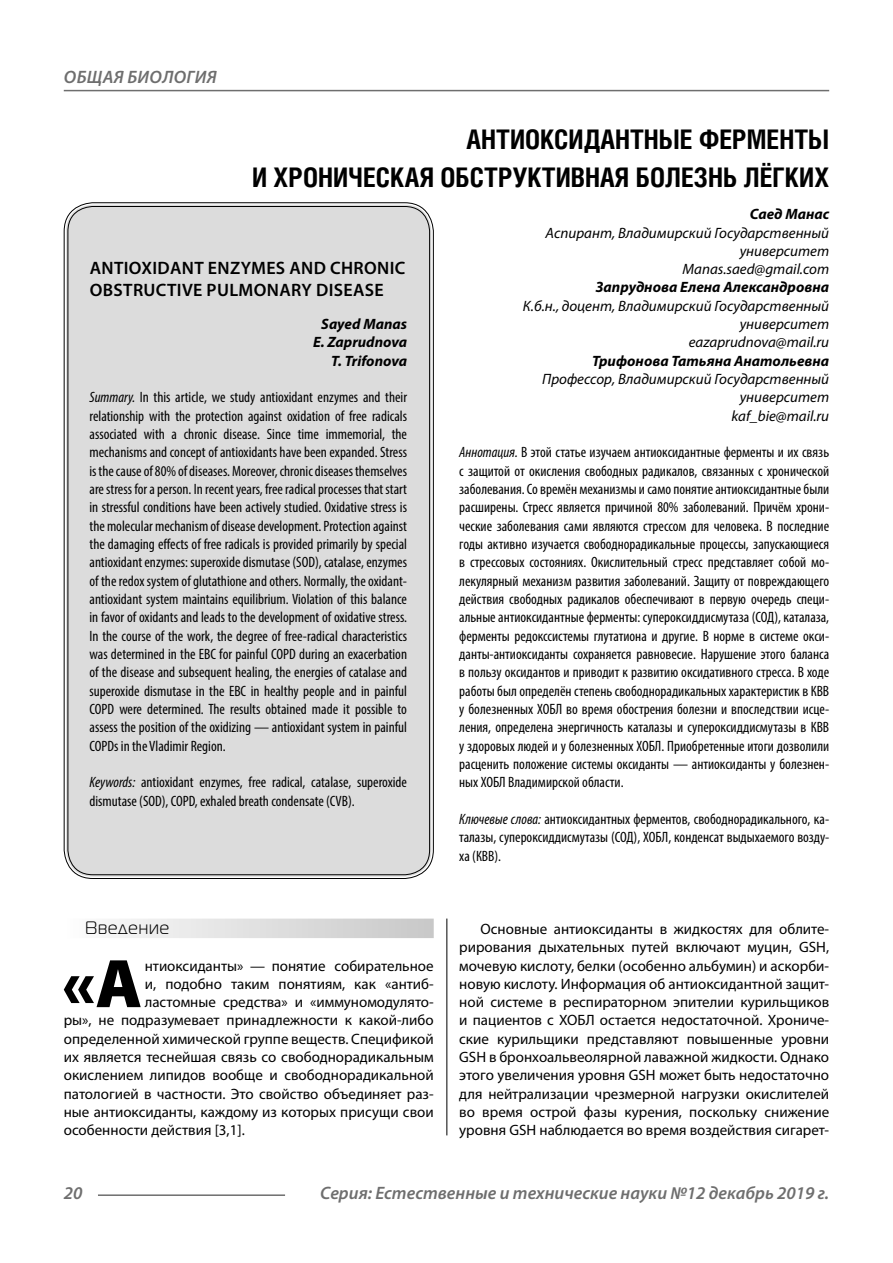
<style>
.page{position:relative;width:893px;height:1263px;background:#fff}
.page>*{position:absolute;margin:0;border:0;box-sizing:border-box;transform-origin:0 0}
.Bukvica{font:900 69.3px "Myriad Pro";color:#000}
.Header{font:700 27px/37.5px "Helios Cond C";color:#000;text-align:right}
.Header-eng{font:600 18px/21.6px "Myriad Pro";letter-spacing:.02em;color:#000}
.t1{font:italic 600 18px "Myriad Pro";color:#6e6e6e}
.t2{font:italic 600 18px "Myriad Pro";letter-spacing:.02em;color:#6e6e6e}
.Subheader{font:18px "Magistral C";letter-spacing:.05em;color:#000}
.Annotation-rus{font:condensed 15px/18.3px "Myriad Pro";color:#000;text-align:justify}
.Annotation-eng{font:condensed 15px/18.3px "Myriad Pro";color:#000;text-align:justify}
.Normal{font:15px/18.3px "Myriad Pro";color:#000;text-align:justify}
.Bukvica-2{font:15px "Myriad Pro";color:#000}
.Author-doc{font:italic 15px/18.3px "Myriad Pro";color:#000;text-align:right}
.Author{font:italic 700 15px "Myriad Pro";color:#000}
.Author-email{font:italic 15px "Myriad Pro";color:#000}
.Author-eng{font:italic 700 15px "Myriad Pro";color:#000}
.s1{font-style:italic}
</style>
<div class="page">
<hr style="left:446px;top:128px;width:1px;height:1007px;background:#000">
<div style="left:43px;top:0;width:786px;height:918px;background:#fff"></div>
<div style="left:64px;top:918px;width:370px;height:20px;background:linear-gradient(to right,#fcfcfc,#c8c8c8)"></div>
<div style="left:66px;top:205px;width:365px;height:672px;background:#dcdcdc;border-radius:27px"></div>
<hr style="left:98px;top:1194px;width:187px;height:2px;background:#6e6e6e">
<hr style="left:64px;top:90px;width:765px;height:1px;background:#6e6e6e">
<p class="t2" style="left:64px;top:66px;width:154px">ОБЩАЯ БИОЛОГИЯ</p>
<p class="Header" style="left:252px;top:120px;width:579px">АНТИОКСИДАНТНЫЕ ФЕРМЕНТЫ<br>И ХРОНИЧЕСКАЯ ОБСТРУКТИВНАЯ БОЛЕЗНЬ ЛЁГКИХ</p>
<p class="Author" style="left:750px;top:204px;width:81px">Саед Манас</p>
<p class="Author-doc" style="left:546px;top:223px;width:285px">Аспирант, Владимирский Государственный университет</p>
<p class="Author-email" style="left:682px;top:260px;width:148px">Manas.saed@gmail.com</p>
<p class="Author" style="left:596px;top:278px;width:235px">Запруднова Елена Александровна</p>
<p class="Author-doc" style="left:523px;top:296px;width:308px">К.б.н., доцент, Владимирский Государственный университет</p>
<p class="Author-email" style="left:689px;top:333px;width:142px">eazaprudnova@mail.ru</p>
<p class="Author" style="left:592px;top:351px;width:238px">Трифонова Татьяна Анатольевна</p>
<p class="Author-doc" style="left:542px;top:370px;width:289px">Профессор, Владимирский Государственный университет</p>
<p class="Author-email" style="left:732px;top:406px;width:99px">kaf_bie@mail.ru</p>
<p class="Annotation-rus" style="left:459px;top:443px;width:371px"><span class="s1">Аннотация.</span> В этой статье изучаем антиоксидантные ферменты и их связь с защитой от окисления свободных радикалов, связанных с хронической заболевания. Со времён механизмы и само понятие антиоксидантные были расширены. Стресс является причиной 80% заболеваний. Причём хрони&shy;ческие заболевания сами являются стрессом для человека. В последние годы активно изучается свободнорадикальные процессы, запускающиеся в стрессовых состояниях. Окислительный стресс представляет собой мо&shy;лекулярный механизм развития заболеваний. Защиту от повреждающего действия свободных радикалов обеспечивают в первую очередь специ&shy;альные антиоксидантные ферменты: супероксиддисмутаза (СОД), каталаза, ферменты редокссистемы глутатиона и другие. В норме в системе окси&shy;данты-антиоксиданты сохраняется равновесие. Нарушение этого баланса в пользу оксидантов и приводит к развитию оксидативного стресса. В ходе работы был определён степень свободнорадикальных характеристик в КВВ у болезненных ХОБЛ во время обострения болезни и впоследствии исце&shy;ления, определена энергичность каталазы и супероксиддисмутазы в КВВ у здоровых людей и у болезненных ХОБЛ. Приобретенные итоги дозволили расценить положение системы оксиданты — антиоксиданты у болезнен&shy;ных ХОБЛ Владимирской области.</p>
<p class="Annotation-rus" style="left:459px;top:810px;width:371px"><span class="s1">Ключевые слова:</span> антиоксидантных ферментов, свободнорадикального, ка&shy;талазы, супероксиддисмутазы (СОД), ХОБЛ, конденсат выдыхаемого возду&shy;ха (КВВ).</p>
<p class="Header-eng" style="left:90px;top:257px;width:317px">ANTIOXIDANT ENZYMES AND CHRONIC<br>OBSTRUCTIVE PULMONARY DISEASE</p>
<p class="Author-eng" style="left:321px;top:314px;width:87px">Sayed Manas</p>
<p class="Author-eng" style="left:313px;top:333px;width:95px">E. Zaprudnova</p>
<p class="Author-eng" style="left:331px;top:351px;width:77px">T. Trifonova</p>
<p class="Annotation-eng" style="left:90px;top:388px;width:319px"><span class="s1">Summary.</span> In this article, we study antioxidant enzymes and their relationship with the protection against oxidation of free radicals associated with a chronic disease. Since time immemorial, the mechanisms and concept of antioxidants have been expanded. Stress is the cause of 80% of diseases. Moreover, chronic diseases themselves are stress for a person. In recent years, free radical processes that start in stressful conditions have been actively studied. Oxidative stress is the molecular mechanism of disease development. Protection against the damaging effects of free radicals is provided primarily by special antioxidant enzymes: superoxide dismutase (SOD), catalase, enzymes of the redox system of glutathione and others. Normally, the oxidant&shy;antioxidant system maintains equilibrium. Violation of this balance in favor of oxidants and leads to the development of oxidative stress.<br>In the course of the work, the degree of free-radical characteristics was determined in the EBC for painful COPD during an exacerbation of the disease and subsequent healing, the energies of catalase and superoxide dismutase in the EBC in healthy people and in painful COPD were determined. The results obtained made it possible to assess the position of the oxidizing — antioxidant system in painful COPDs in the Vladimir Region.</p>
<p class="Annotation-eng" style="left:90px;top:773px;width:319px"><span class="s1">Keywords:</span> antioxidant enzymes, free radical, catalase, superoxide dismutase (SOD), COPD, exhaled breath condensate (CVB).</p>
<p class="Subheader" style="left:85px;top:918px;width:86px">Введение</p>
<p class="Bukvica" style="left:62px;top:937px;width:82px">«А</p>
<p class="Bukvica-2" style="left:145px;top:956px;width:290px">нтиоксиданты» — понятие собирательное</p>
<p class="Bukvica-2" style="left:145px;top:974px;width:290px">и, подобно таким понятиям, как «антиб-</p>
<p class="Bukvica-2" style="left:145px;top:993px;width:290px">ластомные средства» и «иммуномодулято-</p>
<p class="Bukvica-2" style="left:64px;top:1011px;width:371px">ры», не подразумевает принадлежности к какой-либо</p>
<p class="Bukvica-2" style="left:64px;top:1029px;width:371px">определенной химической группе веществ. Спецификой</p>
<p class="Bukvica-2" style="left:64px;top:1048px;width:371px">их является теснейшая связь со свободнорадикальным</p>
<p class="Bukvica-2" style="left:64px;top:1066px;width:371px">окислением липидов вообще и свободнорадикальной</p>
<p class="Bukvica-2" style="left:64px;top:1084px;width:371px">патологией в частности. Это свойство объединяет раз-</p>
<p class="Bukvica-2" style="left:64px;top:1103px;width:371px">ные антиоксиданты, каждому из которых присущи свои</p>
<p class="Bukvica-2" style="left:64px;top:1121px;width:183px">особенности действия [3,1].</p>
<p class="Normal" style="left:459px;top:919px;width:371px;text-indent:21px">Основные антиоксиданты в жидкостях для облите&shy;рирования дыхательных путей включают муцин, GSH, мочевую кислоту, белки (особенно альбумин) и аскорби&shy;новую кислоту. Информация об антиоксидантной защит&shy;ной системе в респираторном эпителии курильщиков и пациентов с ХОБЛ остается недостаточной. Хрониче&shy;ские курильщики представляют повышенные уровни GSH в бронхоальвеолярной лаважной жидкости. Однако этого увеличения уровня GSH может быть недостаточно для нейтрализации чрезмерной нагрузки окислителей во время острой фазы курения, поскольку снижение уровня GSH наблюдается во время воздействия сигарет-</p>
<p class="t1" style="left:64px;top:1182px;width:20px">20</p>
<p class="t1" style="left:320px;top:1182px;width:510px">Серия: Естественные и технические науки №12 декабрь 2019 г.</p>
</div>
